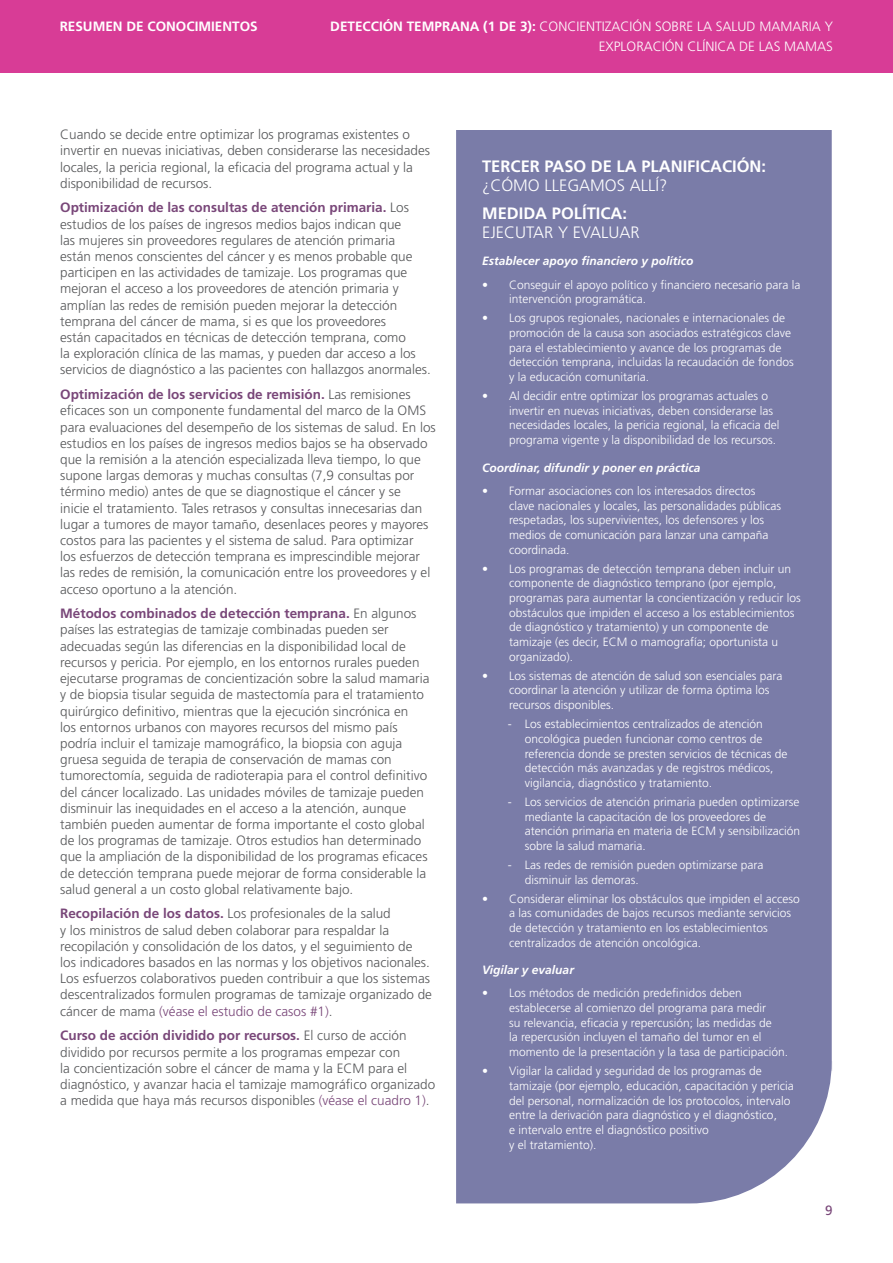
<style>
.page{position:relative;width:893px;height:1263px;background:#fff}
.page>*{position:absolute;margin:0;border:0;box-sizing:border-box;transform-origin:0 0}
.t1{font:700 16.5px "Frutiger";color:#fff}
.t2{font:300 16.5px "Frutiger";color:#fff}
.t3{font:300 13.5px/16.2px "Frutiger";color:#57585a}
.t4{font:300 13.5px/19.2px "Frutiger";color:#fff;text-align:right}
.t5{font:700 13.5px "Frutiger";color:#fff}
.t6{font:13.5px "Frutiger";color:#794779}
.t7{font:300 12px/14.7px "Frutiger";color:#fff}
.t8{font:italic 700 12px "Frutiger";color:#fff}
.s1{font-weight:700}
.s2{font-weight:700;color:#794779}
.s3{color:#794779}
</style>
<div class="page">
<div style="left:456px;top:130px;width:376px;height:1073px;background:#7a7ca8"></div>
<div style="left:0;top:0;width:893px;height:72px;background:#d83c96"></div>
<p class="t5" style="left:60px;top:19px;width:200px">RESUMEN DE CONOCIMIENTOS</p>
<p class="t4" style="left:330px;top:17px;width:504px"><span class="s1">DETECCIÓN TEMPRANA (1 DE 3):</span> CONCIENTIZACIÓN SOBRE LA SALUD MAMARIA Y<br>EXPLORACIÓN CLÍNICA DE LAS MAMAS</p>
<p class="t3" style="left:60px;top:127px;width:371px">Cuando se decide entre optimizar los programas existentes o invertir en nuevas iniciativas, deben considerarse las necesidades locales, la pericia regional, la eficacia del programa actual y la disponibilidad de recursos.</p>
<p class="t3" style="left:60px;top:200px;width:372px"><span class="s2">Optimización de las consultas de atención primaria.</span> Los estudios de los países de ingresos medios bajos indican que<br>las mujeres sin proveedores regulares de atención primaria<br>están menos conscientes del cáncer y es menos probable que participen en las actividades de tamizaje. Los programas que mejoran el acceso a los proveedores de atención primaria y amplían las redes de remisión pueden mejorar la detección temprana del cáncer de mama, si es que los proveedores<br>están capacitados en técnicas de detección temprana, como<br>la exploración clínica de las mamas, y pueden dar acceso a los servicios de diagnóstico a las pacientes con hallazgos anormales.</p>
<p class="t3" style="left:60px;top:387px;width:377px"><span class="s2">Optimización de los servicios de remisión.</span> Las remisiones eficaces son un componente fundamental del marco de la OMS para evaluaciones del desempeño de los sistemas de salud. En los estudios en los países de ingresos medios bajos se ha observado que la remisión a la atención especializada lleva tiempo, lo que supone largas demoras y muchas consultas (7,9 consultas por término medio) antes de que se diagnostique el cáncer y se<br>inicie el tratamiento. Tales retrasos y consultas innecesarias dan lugar a tumores de mayor tamaño, desenlaces peores y mayores costos para las pacientes y el sistema de salud. Para optimizar<br>los esfuerzos de detección temprana es imprescindible mejorar las redes de remisión, la comunicación entre los proveedores y el acceso oportuno a la atención.</p>
<p class="t3" style="left:60px;top:606px;width:371px"><span class="s2">Métodos combinados de detección temprana.</span> En algunos países las estrategias de tamizaje combinadas pueden ser adecuadas según las diferencias en la disponibilidad local de recursos y pericia. Por ejemplo, en los entornos rurales pueden ejecutarse programas de concientización sobre la salud mamaria y de biopsia tisular seguida de mastectomía para el tratamiento quirúrgico definitivo, mientras que la ejecución sincrónica en<br>los entornos urbanos con mayores recursos del mismo país podría incluir el tamizaje mamográfico, la biopsia con aguja gruesa seguida de terapia de conservación de mamas con tumorectomía, seguida de radioterapia para el control definitivo del cáncer localizado. Las unidades móviles de tamizaje pueden disminuir las inequidades en el acceso a la atención, aunque también pueden aumentar de forma importante el costo global de los programas de tamizaje. Otros estudios han determinado que la ampliación de la disponibilidad de los programas eficaces de detección temprana puede mejorar de forma considerable la salud general a un costo global relativamente bajo.</p>
<p class="t3" style="left:60px;top:906px;width:373px"><span class="s2">Recopilación de los datos.</span> Los profesionales de la salud<br>y los ministros de salud deben colaborar para respaldar la recopilación y consolidación de los datos, y el seguimiento de<br>los indicadores basados en las normas y los objetivos nacionales.<br>Los esfuerzos colaborativos pueden contribuir a que los sistemas descentralizados formulen programas de tamizaje organizado de cáncer de mama <span class="s3">(véase el estudio de casos #1)</span>.</p>
<p class="t3" style="left:60px;top:1028px;width:377px"><span class="s2">Curso de acción dividido por recursos.</span> El curso de acción dividido por recursos permite a los programas empezar con<br>la concientización sobre el cáncer de mama y la ECM para el diagnóstico, y avanzar hacia el tamizaje mamográfico organizado a medida que haya más recursos disponibles <span class="s3">(véase el cuadro 1)</span>.</p>
<p class="t1" style="left:482px;top:156px;width:285px">TERCER PASO DE LA PLANIFICACIÓN:</p>
<p class="t2" style="left:482px;top:176px;width:187px">¿CÓMO LLEGAMOS ALLÍ?</p>
<p class="t1" style="left:482px;top:203px;width:146px">MEDIDA POLÍTICA:</p>
<p class="t2" style="left:482px;top:223px;width:159px">EJECUTAR Y EVALUAR</p>
<p class="t8" style="left:482px;top:254px;width:213px">Establecer apoyo financiero y político</p>
<p class="t7" style="left:509px;top:277px;width:293px;text-indent:-27px">• Conseguir el apoyo político y financiero necesario para la intervención programática.</p>
<p class="t7" style="left:509px;top:311px;width:286px;text-indent:-27px">• Los grupos regionales, nacionales e internacionales de promoción de la causa son asociados estratégicos clave para el establecimiento y avance de los programas de detección temprana, incluidas la recaudación de fondos y la educación comunitaria.</p>
<p class="t7" style="left:509px;top:389px;width:272px;text-indent:-27px">• Al decidir entre optimizar los programas actuales o invertir en nuevas iniciativas, deben considerarse las necesidades locales, la pericia regional, la eficacia del programa vigente y la disponibilidad de los recursos.</p>
<p class="t8" style="left:482px;top:460px;width:220px">Coordinar, difundir y poner en práctica</p>
<p class="t7" style="left:509px;top:483px;width:274px;text-indent:-27px">• Formar asociaciones con los interesados directos clave nacionales y locales, las personalidades públicas respetadas, los supervivientes, los defensores y los medios de comunicación para lanzar una campaña coordinada.</p>
<p class="t7" style="left:509px;top:561px;width:293px;text-indent:-27px">• Los programas de detección temprana deben incluir un componente de diagnóstico temprano (por ejemplo, programas para aumentar la concientización y reducir los obstáculos que impiden el acceso a los establecimientos de diagnóstico y tratamiento) y un componente de tamizaje (es decir, ECM o mamografía; oportunista u organizado).</p>
<p class="t7" style="left:509px;top:668px;width:275px;text-indent:-27px">• Los sistemas de atención de salud son esenciales para coordinar la atención y utilizar de forma óptima los recursos disponibles.</p>
<p class="t7" style="left:525px;top:717px;width:264px;text-indent:-17px">- Los establecimientos centralizados de atención oncológica pueden funcionar como centros de referencia donde se presten servicios de técnicas de detección más avanzadas y de registros médicos, vigilancia, diagnóstico y tratamiento.</p>
<p class="t7" style="left:525px;top:794px;width:277px;text-indent:-17px">- Los servicios de atención primaria pueden optimizarse mediante la capacitación de los proveedores de atención primaria en materia de ECM y sensibilización sobre la salud mamaria.</p>
<p class="t7" style="left:525px;top:857px;width:240px;text-indent:-17px">- Las redes de remisión pueden optimizarse para disminuir las demoras.</p>
<p class="t7" style="left:509px;top:891px;width:292px;text-indent:-27px">• Considerar eliminar los obstáculos que impiden el acceso a las comunidades de bajos recursos mediante servicios de detección y tratamiento en los establecimientos centralizados de atención oncológica.</p>
<p class="t8" style="left:482px;top:963px;width:93px">Vigilar y evaluar</p>
<p class="t7" style="left:509px;top:986px;width:281px;text-indent:-27px">• Los métodos de medición predefinidos deben establecerse al comienzo del programa para medir<br>su relevancia, eficacia y repercusión; las medidas de<br>la repercusión incluyen el tamaño del tumor en el momento de la presentación y la tasa de participación.</p>
<p class="t7" style="left:509px;top:1064px;width:286px;text-indent:-27px">• Vigilar la calidad y seguridad de los programas de tamizaje (por ejemplo, educación, capacitación y pericia del personal, normalización de los protocolos, intervalo entre la derivación para diagnóstico y el diagnóstico,<br>e intervalo entre el diagnóstico positivo<br>y el tratamiento).</p>
<p class="t6" style="left:825px;top:1203px;width:9px">9</p>
</div>
